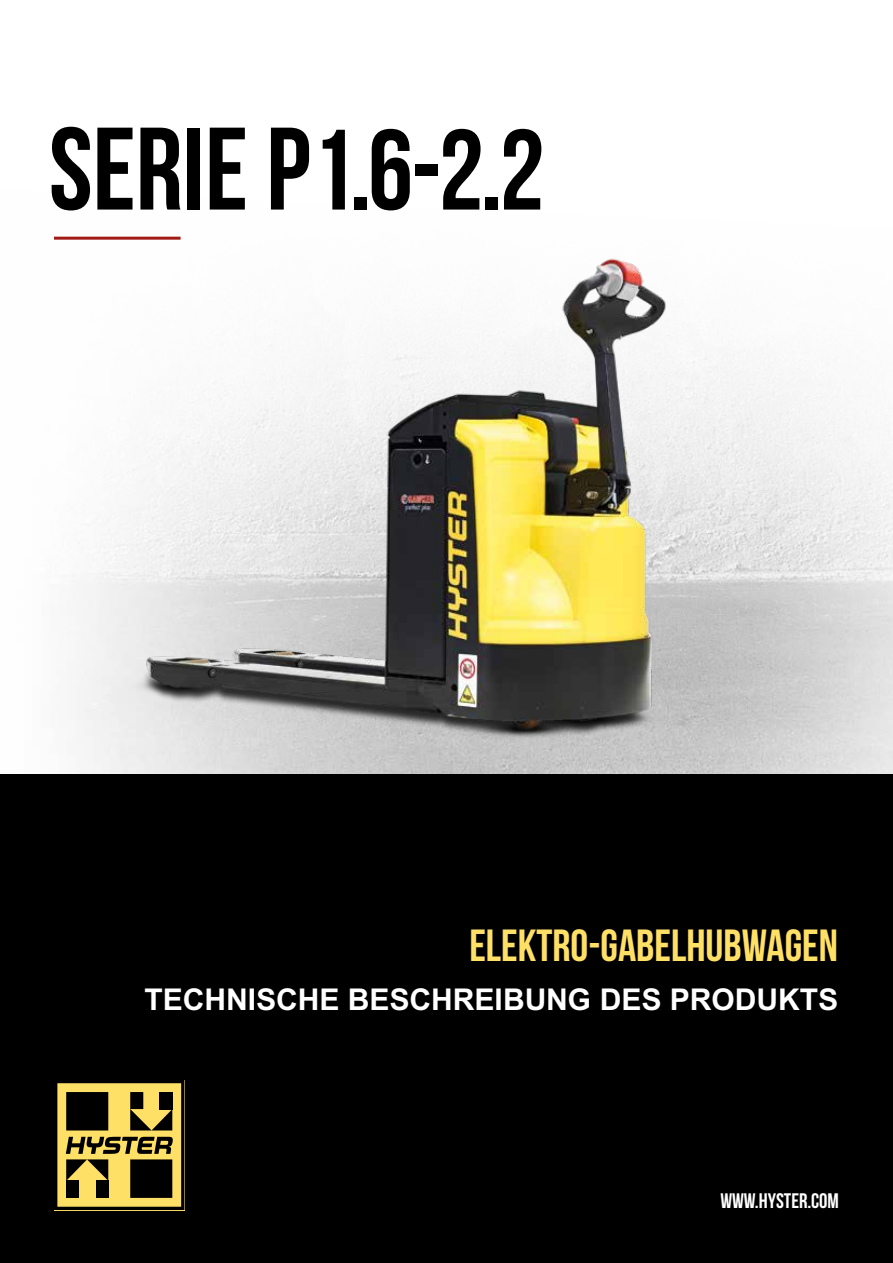
<style>
.page{position:relative;width:893px;height:1263px;background:#fff}
.page>*{position:absolute;margin:0;border:0;box-sizing:border-box;transform-origin:0 0}
.t1{font:114px "Bebas Neue";color:#000}
.t2{font:45px "Bebas Neue";color:#ffe066}
.t3{font:700 30px "Arial MT Std";color:#fff}
.t4{font:21px "Bebas Neue";color:#fff}
.s1{font-size:117px}
</style>
<div class="page">
<img style="left:821px;top:397px;width:72px;height:377px">
<div style="left:0;top:774px;width:893px;height:489px;background:#000"></div>
<svg style="left:57px;top:1083px;width:125px;height:124px"></svg>
<div style="left:66px;top:1092px;width:42px;height:38px;background:#000"></div>
<img style="left:54px;top:236px;width:767px;height:538px">
<hr style="left:54px;top:237px;width:127px;height:3px;background:#a01a16">
<h1 class="t1" style="left:49px;top:108px;width:497px"><span class="s1">SERIE P</span>1.6-2.2</h1>
<h2 class="t2" style="left:469px;top:921px;width:370px">ELEKTRO-GABELHUBWAGEN</h2>
<p class="t3" style="left:145px;top:982px;width:695px">TECHNISCHE BESCHREIBUNG DES PRODUKTS</p>
<p class="t4" style="left:720px;top:1189px;width:120px">WWW.HYSTER.COM</p>
</div>
